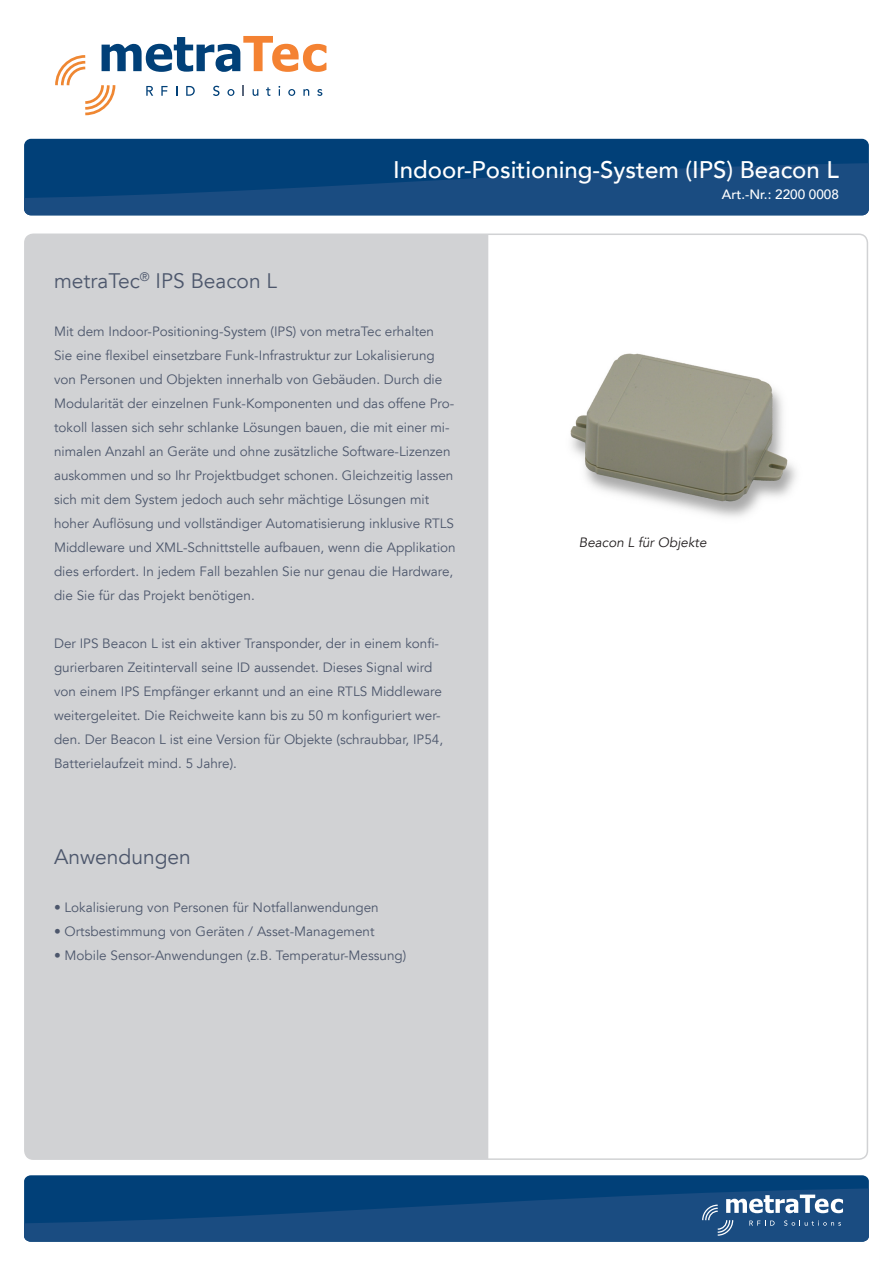
<style>
.page{position:relative;width:893px;height:1263px;background:#fff}
.page>*{position:absolute;margin:0;border:0;box-sizing:border-box;transform-origin:0 0}
.t1{font:500 24px "Avenir LT";color:#fff}
.t2{font:21px "Avenir LT";color:#4d576c}
.t3{font:13.5px/24px "Avenir LT";color:#4d576c}
.t4{font:500 13.5px "Avenir LT";color:#fff}
.t5{font:italic 13.5px "Avenir LT";color:#231f20}
</style>
<div class="page">
<div style="left:27px;top:236px;width:461px;height:921px;background:#d1d2d4"></div>
<div style="left:24px;top:139px;width:845px;height:76px;background:#014078;border-radius:7px"></div>
<svg style="left:24px;top:160px;width:845px;height:55px;fill:#1a4c81"></svg>
<div style="left:24px;top:1175px;width:845px;height:67px;background:#014078;border-radius:6px"></div>
<svg style="left:24px;top:1186px;width:845px;height:56px;fill:#1a4c81"></svg>
<svg style="left:55px;top:36px;width:271px;height:80px"></svg>
<svg style="left:701px;top:1194px;width:142px;height:42px;background:#48709a"></svg>
<img style="left:570px;top:353px;width:226px;height:164px">
<h1 class="t1" style="left:393px;top:155px;width:447px">Indoor-Positioning-System (IPS) Beacon L</h1>
<p class="t4" style="left:722px;top:187px;width:119px">Art.-Nr.: 2200 0008</p>
<h2 class="t2" style="left:54px;top:268px;width:225px">metraTec<sup>®</sup> IPS Beacon L</h2>
<p class="t3" style="left:54px;top:319px;width:403px">Mit dem Indoor-Positioning-System (IPS) von metraTec erhalten<br>Sie eine flexibel einsetzbare Funk-Infrastruktur zur Lokalisierung von Personen und Objekten innerhalb von Gebäuden. Durch die Modularität der einzelnen Funk-Komponenten und das offene Pro&shy;tokoll lassen sich sehr schlanke Lösungen bauen, die mit einer mi&shy;nimalen Anzahl an Geräte und ohne zusätzliche Software-Lizenzen auskommen und so Ihr Projektbudget schonen. Gleichzeitig lassen sich mit dem System jedoch auch sehr mächtige Lösungen mit hoher Auflösung und vollständiger Automatisierung inklusive RTLS Middleware und XML-Schnittstelle aufbauen, wenn die Applikation dies erfordert. In jedem Fall bezahlen Sie nur genau die Hardware, die Sie für das Projekt benötigen.</p>
<p class="t3" style="left:54px;top:631px;width:391px">Der IPS Beacon L ist ein aktiver Transponder, der in einem konfi&shy;gurierbaren Zeitintervall seine ID aussendet. Dieses Signal wird von einem IPS Empfänger erkannt und an eine RTLS Middleware weitergeleitet. Die Reichweite kann bis zu 50 m konfiguriert wer&shy;den. Der Beacon L ist eine Version für Objekte (schraubbar, IP54, Batterielaufzeit mind. 5 Jahre).</p>
<h2 class="t2" style="left:54px;top:844px;width:138px">Anwendungen</h2>
<p class="t3" style="left:54px;top:895px;width:326px">• Lokalisierung von Personen für Notfallanwendungen</p>
<p class="t3" style="left:54px;top:919px;width:322px">• Ortsbestimmung von Geräten / Asset-Management</p>
<p class="t3" style="left:54px;top:943px;width:354px">• Mobile Sensor-Anwendungen (z.B. Temperatur-Messung)</p>
<p class="t5" style="left:579px;top:535px;width:129px">Beacon L für Objekte</p>
</div>
